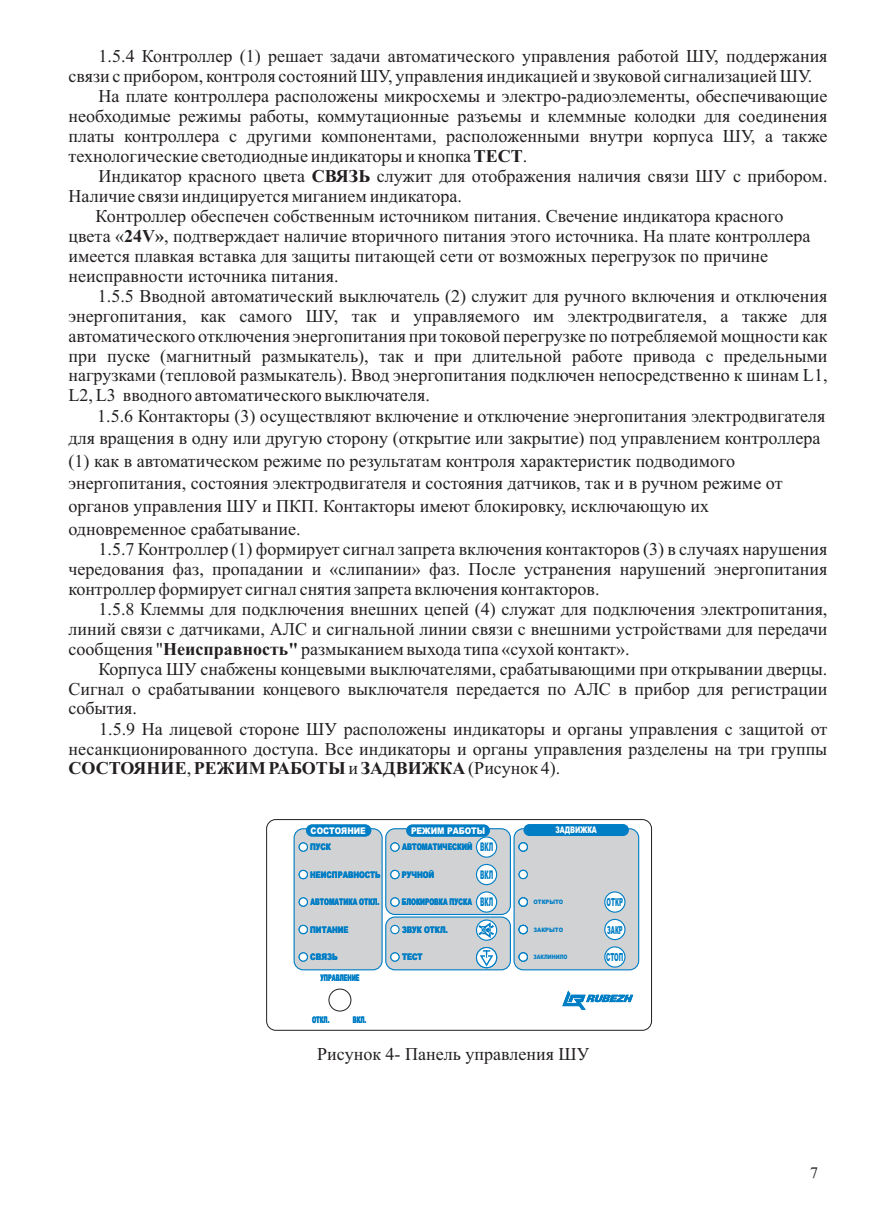
<style>
.page{position:relative;width:877px;height:1227px;background:#fff}
.page>*{position:absolute;margin:0;border:0;box-sizing:border-box;transform-origin:0 0}
.t1{font:18px/20px "Times New Roman";color:#231f20;text-align:justify}
.t2{font:16px "Times New Roman";color:#231f20}
.t3{font:900 12px "Arial";color:#007ec5;scale:.47 1}
.t4{font:900 11.2px "Arial";color:#007ec5;scale:.49 1}
.t5{font:900 11.2px "Arial";color:#007ec5;scale:.48 1}
.t6{font:900 9.2px "Arial";color:#fff;scale:.85 1}
.t7{font:900 9.2px "Arial";color:#fff;scale:.7 1}
.t8{font:900 9px "Arial";color:#007ec5;scale:.76 1}
.t9{font:900 9px "Arial";color:#007ec5;scale:.65 1}
.t10{font:900 9px "Arial";color:#007ec5;scale:.56 1}
.t11{font:900 9px "Arial";color:#007ec5;scale:.7 1}
.t12{font:900 9px "Arial";color:#007ec5;scale:.77 1}
.t13{font:900 9px "Arial";color:#007ec5;scale:.8 1}
.t14{font:900 6px "Arial";color:#007ec5;scale:.79 1}
.t15{font:900 6px "Arial";color:#007ec5;scale:.87 1}
.t16{font:900 6px "Arial";color:#007ec5;scale:.88 1}
.s1{font-weight:700}
</style>
<div class="page">
<div style="left:513px;top:827px;width:126px;height:143px;background:#d1d2d4;border:1px solid #007ec5;border-radius:9px"></div>
<div style="left:604px;top:918px;width:21px;height:21px;background:#fff;border:1px solid #007ec5;border-radius:50%"></div>
<div style="left:604px;top:891px;width:21px;height:21px;background:#fff;border:1px solid #007ec5;border-radius:50%"></div>
<div style="left:604px;top:946px;width:21px;height:21px;background:#fff;border:1px solid #007ec5;border-radius:50%"></div>
<div style="left:523px;top:823px;width:105px;height:12px;background:#007ec5;border:3px solid #007ec5;border-radius:5px"></div>
<svg style="left:518px;top:897px;width:9px;height:9px"></svg>
<svg style="left:518px;top:924px;width:9px;height:9px"></svg>
<div style="left:518px;top:952px;width:9px;height:9px;background:#fff;border:1px solid #007ec5;border-radius:50%"></div>
<div style="left:266px;top:819px;width:385px;height:211px;border:1px solid #231f20;border-radius:9px"></div>
<div style="left:385px;top:916px;width:125px;height:54px;background:#d1d2d4;border:1px solid #007ec5;border-radius:9px"></div>
<div style="left:385px;top:827px;width:125px;height:87px;background:#d1d2d4;border:1px solid #007ec5;border-radius:9px"></div>
<div style="left:293px;top:827px;width:89px;height:143px;background:#d1d2d4;border:1px solid #007ec5;border-radius:9px"></div>
<svg style="left:390px;top:924px;width:9px;height:9px"></svg>
<svg style="left:475px;top:836px;width:22px;height:21px"></svg>
<svg style="left:475px;top:863px;width:22px;height:21px"></svg>
<svg style="left:475px;top:891px;width:22px;height:21px"></svg>
<svg style="left:475px;top:919px;width:22px;height:21px"></svg>
<svg style="left:298px;top:924px;width:10px;height:9px"></svg>
<svg style="left:298px;top:869px;width:10px;height:10px"></svg>
<svg style="left:298px;top:842px;width:10px;height:9px"></svg>
<div style="left:390px;top:842px;width:9px;height:9px;background:#fff;border:1px solid #007ec5;border-radius:50%"></div>
<svg style="left:390px;top:869px;width:9px;height:10px"></svg>
<div style="left:390px;top:897px;width:9px;height:9px;background:#fff;border:1px solid #007ec5;border-radius:50%"></div>
<svg style="left:298px;top:897px;width:10px;height:9px"></svg>
<svg style="left:298px;top:952px;width:10px;height:9px"></svg>
<div style="left:390px;top:952px;width:9px;height:9px;background:#fff;border:1px solid #007ec5;border-radius:50%"></div>
<div style="left:328px;top:988px;width:23px;height:22px;background:#fff;border:1px solid #231f20;border-radius:50%"></div>
<svg style="left:562px;top:990px;width:71px;height:19px"></svg>
<svg style="left:475px;top:946px;width:22px;height:21px"></svg>
<svg style="left:479px;top:949px;width:15px;height:18px"></svg>
<svg style="left:476px;top:920px;width:19px;height:19px"></svg>
<div style="left:306px;top:824px;width:65px;height:12px;background:#007ec5;border:3px solid #007ec5;border-radius:5px"></div>
<div style="left:406px;top:824px;width:83px;height:12px;background:#007ec5;border:3px solid #007ec5;border-radius:5px"></div>
<div style="left:518px;top:842px;width:9px;height:9px;background:#fff;border:1px solid #007ec5;border-radius:50%"></div>
<svg style="left:518px;top:869px;width:9px;height:9px"></svg>
<p class="t1" style="left:99px;top:47px;width:730px">1.5.4 Контроллер (1) решает задачи автоматического управления работой ШУ, поддержания</p>
<p class="t1" style="left:69px;top:67px;width:744px">связи с прибором, контроля состояний ШУ, управления индикацией и звуковой сигнализацией ШУ.</p>
<p class="t1" style="left:99px;top:87px;width:730px">На плате контроллера расположены микросхемы и электро-радиоэлементы, обеспечивающие</p>
<p class="t1" style="left:69px;top:107px;width:760px">необходимые режимы работы, коммутационные разъемы и клеммные колодки для соединения</p>
<p class="t1" style="left:69px;top:127px;width:760px">платы контроллера с другими компонентами, расположенными внутри корпуса ШУ, а также</p>
<p class="t1" style="left:69px;top:147px;width:460px">технологические светодиодные индикаторы и кнопка <span class="s1">ТЕСТ</span>.</p>
<p class="t1" style="left:99px;top:167px;width:730px">Индикатор красного цвета <span class="s1">СВЯЗЬ</span> служит для отображения наличия связи ШУ с прибором.</p>
<p class="t1" style="left:69px;top:187px;width:394px">Наличие связи индицируется миганием индикатора.</p>
<p class="t1" style="left:96px;top:207px;width:688px">Контроллер обеспечен собственным источником питания. Свечение индикатора красного</p>
<p class="t1" style="left:68px;top:227px;width:743px">цвета «<span class="s1">24V»</span>, подтверждает наличие вторичного питания этого источника. На плате контроллера</p>
<p class="t1" style="left:68px;top:247px;width:700px">имеется плавкая вставка для защиты питающей сети от возможных перегрузок по причине</p>
<p class="t1" style="left:68px;top:267px;width:271px">неисправности источника питания.</p>
<p class="t1" style="left:98px;top:287px;width:730px">1.5.5 Вводной автоматический выключатель (2) служит для ручного включения и отключения</p>
<p class="t1" style="left:68px;top:307px;width:760px">энергопитания, как самого ШУ, так и управляемого им электродвигателя, а также для</p>
<p class="t1" style="left:68px;top:327px;width:760px">автоматического отключения энергопитания при токовой перегрузке по потребляемой мощности как</p>
<p class="t1" style="left:68px;top:347px;width:760px">при пуске (магнитный размыкатель), так и при длительной работе привода с предельными</p>
<p class="t1" style="left:68px;top:367px;width:760px">нагрузками (тепловой размыкатель). Ввод энергопитания подключен непосредственно к шинам L1,</p>
<p class="t1" style="left:68px;top:387px;width:363px">L2, L3 вводного автоматического выключателя.</p>
<p class="t1" style="left:97px;top:407px;width:729px">1.5.6 Контакторы (3) осуществляют включение и отключение энергопитания электродвигателя</p>
<p class="t1" style="left:68px;top:428px;width:752px;line-height:22.6px;text-align:left">для вращения в одну или другую сторону (открытие или закрытие) под управлением контроллера (1) как в автоматическом режиме по результатам контроля характеристик подводимого энергопитания, состояния электродвигателя и состояния датчиков, так и в ручном режиме от органов управления ШУ и ПКП. Контакторы имеют блокировку, исключающую их одновременное срабатывание.</p>
<p class="t1" style="left:68px;top:540px;width:760px;text-indent:30px">1.5.7 Контроллер (1) формирует сигнал запрета включения контакторов (3) в случаях нарушения чередования фаз, пропадании и «слипании» фаз. После устранения нарушений энергопитания контроллер формирует сигнал снятия запрета включения контакторов.</p>
<p class="t1" style="left:68px;top:600px;width:760px;text-indent:30px">1.5.8 Клеммы для подключения внешних цепей (4) служат для подключения электропитания, линий связи с датчиками, АЛС и сигнальной линии связи с внешними устройствами для передачи сообщения "<span class="s1">Неисправность"</span> размыканием выхода типа «сухой контакт».</p>
<p class="t1" style="left:68px;top:660px;width:760px;text-indent:30px">Корпуса ШУ снабжены концевыми выключателями, срабатывающими при открывании дверцы.<br>Сигнал о срабатывании концевого выключателя передается по АЛС в прибор для регистрации события.</p>
<p class="t1" style="left:68px;top:720px;width:760px;text-indent:31px">1.5.9 На лицевой стороне ШУ расположены индикаторы и органы управления с защитой от несанкционированного доступа. Все индикаторы и органы управления разделены на три группы <span class="s1">СОСТОЯНИЕ</span>, <span class="s1">РЕЖИМ РАБОТЫ</span>и <span class="s1">ЗАДВИЖКА</span> (Рисунок 4).</p>
<p class="t6" style="left:310px;top:827px;width:67px">СОСТОЯНИЕ</p>
<p class="t8" style="left:310px;top:871px;width:94px">НЕИСПРАВНОСТЬ</p>
<p class="t8" style="left:310px;top:843px;width:29px">ПУСК</p>
<p class="t9" style="left:310px;top:898px;width:107px">АВТОМАТИКА ОТКЛ.</p>
<p class="t8" style="left:310px;top:926px;width:52px">ПИТАНИЕ</p>
<p class="t13" style="left:310px;top:953px;width:36px">СВЯЗЬ</p>
<p class="t10" style="left:320px;top:974px;width:71px">УПРАВЛЕНИЕ</p>
<p class="t10" style="left:312px;top:1015px;width:33px">ОТКЛ.</p>
<p class="t10" style="left:352px;top:1015px;width:25px">ВКЛ.</p>
<p class="t6" style="left:411px;top:827px;width:89px">РЕЖИМ РАБОТЫ</p>
<p class="t11" style="left:402px;top:843px;width:102px">АВТОМАТИЧЕСКИЙ</p>
<p class="t12" style="left:401px;top:871px;width:44px">РУЧНОЙ</p>
<p class="t9" style="left:401px;top:898px;width:109px">БЛОКИРОВКА ПУСКА</p>
<p class="t8" style="left:402px;top:926px;width:62px">ЗВУК ОТКЛ.</p>
<p class="t12" style="left:402px;top:953px;width:28px">ТЕСТ</p>
<p class="t3" style="left:480px;top:842px;width:29px">ВКЛ</p>
<p class="t3" style="left:480px;top:870px;width:29px">ВКЛ</p>
<p class="t3" style="left:480px;top:897px;width:29px">ВКЛ</p>
<p class="t7" style="left:555px;top:825px;width:61px">ЗАДВИЖКА</p>
<p class="t4" style="left:606px;top:897px;width:35px">ОТКР</p>
<p class="t5" style="left:606px;top:925px;width:34px">ЗАКР</p>
<p class="t15" style="left:533px;top:899px;width:36px">ОТКРЫТО</p>
<p class="t16" style="left:533px;top:927px;width:35px">ЗАКРЫТО</p>
<p class="t14" style="left:533px;top:954px;width:45px">ЗАКЛИНИЛО</p>
<p class="t4" style="left:605px;top:952px;width:37px">СТОП</p>
<p class="t1" style="left:317px;top:1044px;width:273px">Рисунок 4- Панель управления ШУ</p>
<p class="t2" style="left:809px;top:1166px;width:9px">7</p>
</div>
